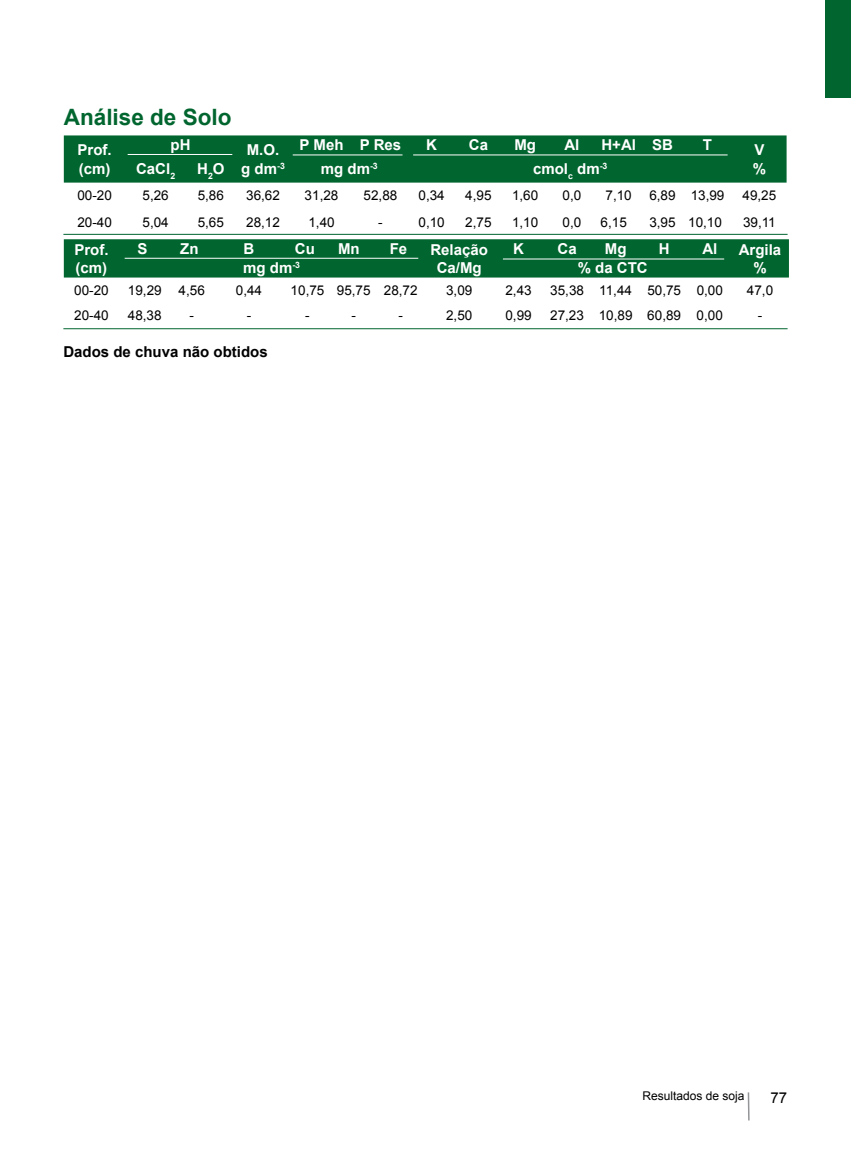
<style>
.page{position:relative;width:851px;height:1149px;background:#fff}
.page>*{position:absolute;margin:0;border:0;box-sizing:border-box;transform-origin:0 0}
.t1{font:700 22.5px "Arial";color:#00652e}
.t2{font:700 15px/18px "Arial";color:#fff}
.t3{font:700 15px "Arial";color:#000}
.t4{font:15px "Arial";color:#000}
.t5{font:13.5px "Arial";color:#000}
.t6{font:12px "Arial";color:#000}
</style>
<div class="page">
<hr style="left:747px;top:1091px;width:2px;height:29px;background:#939598">
<div style="left:825px;top:0;width:25px;height:98px;background:#00652e"></div>
<div style="left:64px;top:239px;width:724px;height:38px;background:#00652e"></div>
<div style="left:64px;top:135px;width:722px;height:47px;background:#00652e"></div>
<hr style="left:63px;top:234px;width:724px;height:1px;background:#00652e">
<hr style="left:63px;top:328px;width:724px;height:1px;background:#00652e">
<hr style="left:128px;top:154px;width:104px;height:1px;background:#fff">
<hr style="left:125px;top:258px;width:293px;height:1px;background:#fff">
<hr style="left:503px;top:258px;width:221px;height:1px;background:#fff">
<hr style="left:293px;top:154px;width:109px;height:1px;background:#fff">
<hr style="left:413px;top:154px;width:314px;height:1px;background:#fff">
<h1 class="t1" style="left:64px;top:102px;width:169px">Análise de Solo</h1>
<p class="t2" style="left:77px;top:142px;width:36px">Prof. (cm)</p>
<p class="t2" style="left:170px;top:137px;width:21px">pH</p>
<p class="t2" style="left:241px;top:142px;width:45px;text-align:center">M.O. g dm<sup>-3</sup></p>
<p class="t2" style="left:299px;top:137px;width:103px">P Meh P Res</p>
<p class="t2" style="left:426px;top:137px;width:12px">K</p>
<p class="t2" style="left:469px;top:137px;width:21px">Ca</p>
<p class="t2" style="left:514px;top:137px;width:23px">Mg</p>
<p class="t2" style="left:564px;top:137px;width:16px">Al</p>
<p class="t2" style="left:601px;top:137px;width:73px">H+Al SB</p>
<p class="t2" style="left:702px;top:137px;width:11px">T</p>
<p class="t2" style="left:754px;top:142px;width:12px">V</p>
<p class="t2" style="left:136px;top:160px;width:41px">CaCl<sub>2</sub></p>
<p class="t2" style="left:197px;top:160px;width:29px">H<sub>2</sub>O</p>
<p class="t2" style="left:321px;top:160px;width:58px">mg dm<sup>-3</sup></p>
<p class="t2" style="left:533px;top:160px;width:76px">cmol<sub>c</sub> dm<sup>-3</sup></p>
<p class="t2" style="left:752px;top:160px;width:15px">%</p>
<p class="t5" style="left:77px;top:187px;width:36px">00-20</p>
<p class="t5" style="left:142px;top:187px;width:28px">5,26</p>
<p class="t5" style="left:198px;top:187px;width:28px">5,86</p>
<p class="t5" style="left:246px;top:187px;width:35px">36,62</p>
<p class="t5" style="left:304px;top:187px;width:35px">31,28</p>
<p class="t5" style="left:363px;top:187px;width:35px">52,88</p>
<p class="t5" style="left:418px;top:187px;width:28px">0,34</p>
<p class="t5" style="left:465px;top:187px;width:28px">4,95</p>
<p class="t5" style="left:512px;top:187px;width:28px">1,60</p>
<p class="t5" style="left:562px;top:187px;width:20px">0,0</p>
<p class="t5" style="left:605px;top:187px;width:28px">7,10</p>
<p class="t5" style="left:649px;top:187px;width:77px">6,89 13,99</p>
<p class="t5" style="left:742px;top:187px;width:35px">49,25</p>
<p class="t5" style="left:77px;top:213px;width:36px">20-40</p>
<p class="t5" style="left:142px;top:213px;width:28px">5,04</p>
<p class="t5" style="left:198px;top:213px;width:28px">5,65</p>
<p class="t5" style="left:246px;top:213px;width:35px">28,12</p>
<p class="t5" style="left:308px;top:213px;width:28px">1,40</p>
<p class="t5" style="left:378px;top:213px;width:6px">-</p>
<p class="t5" style="left:418px;top:213px;width:28px">0,10</p>
<p class="t5" style="left:465px;top:213px;width:28px">2,75</p>
<p class="t5" style="left:512px;top:213px;width:28px">1,10</p>
<p class="t5" style="left:562px;top:213px;width:20px">0,0</p>
<p class="t5" style="left:600px;top:213px;width:28px">6,15</p>
<p class="t5" style="left:649px;top:213px;width:74px">3,95 10,10</p>
<p class="t5" style="left:742px;top:213px;width:34px">39,11</p>
<p class="t2" style="left:74px;top:241px;width:36px">Prof. (cm)</p>
<p class="t2" style="left:137px;top:240px;width:12px">S</p>
<p class="t2" style="left:180px;top:240px;width:20px">Zn</p>
<p class="t2" style="left:243px;top:240px;width:12px">B</p>
<p class="t2" style="left:295px;top:240px;width:21px">Cu</p>
<p class="t2" style="left:338px;top:240px;width:23px">Mn</p>
<p class="t2" style="left:389px;top:240px;width:19px">Fe</p>
<p class="t2" style="left:430px;top:241px;width:59px;text-align:center">Relação<br>Ca/Mg</p>
<p class="t2" style="left:513px;top:240px;width:12px">K</p>
<p class="t2" style="left:557px;top:240px;width:21px">Ca</p>
<p class="t2" style="left:604px;top:240px;width:23px">Mg</p>
<p class="t2" style="left:658px;top:240px;width:12px">H</p>
<p class="t2" style="left:702px;top:240px;width:16px">Al</p>
<p class="t2" style="left:738px;top:241px;width:44px">Argila</p>
<p class="t2" style="left:243px;top:259px;width:58px">mg dm<sup>-3</sup></p>
<p class="t2" style="left:577px;top:259px;width:72px">% da CTC</p>
<p class="t2" style="left:753px;top:259px;width:15px">%</p>
<p class="t5" style="left:74px;top:281px;width:36px">00-20</p>
<p class="t5" style="left:128px;top:281px;width:78px">19,29 4,56</p>
<p class="t5" style="left:236px;top:281px;width:28px">0,44</p>
<p class="t5" style="left:290px;top:281px;width:128px">10,75 95,75 28,72</p>
<p class="t5" style="left:446px;top:281px;width:28px">3,09</p>
<p class="t5" style="left:505px;top:281px;width:28px">2,43</p>
<p class="t5" style="left:550px;top:281px;width:174px">35,38 11,44 50,75 0,00</p>
<p class="t5" style="left:746px;top:281px;width:28px">47,0</p>
<p class="t5" style="left:74px;top:306px;width:36px">20-40</p>
<p class="t5" style="left:128px;top:306px;width:35px">48,38</p>
<p class="t5" style="left:189px;top:306px;width:6px">-</p>
<p class="t5" style="left:247px;top:306px;width:6px">-</p>
<p class="t5" style="left:305px;top:306px;width:6px">-</p>
<p class="t5" style="left:351px;top:306px;width:6px">-</p>
<p class="t5" style="left:398px;top:306px;width:6px">-</p>
<p class="t5" style="left:446px;top:306px;width:28px">2,50</p>
<p class="t5" style="left:505px;top:306px;width:28px">0,99</p>
<p class="t5" style="left:550px;top:306px;width:174px">27,23 10,89 60,89 0,00</p>
<p class="t5" style="left:757px;top:306px;width:6px">-</p>
<p class="t3" style="left:63px;top:342px;width:206px">Dados de chuva não obtidos</p>
<p class="t6" style="left:642px;top:1087px;width:104px">Resultados de soja</p>
<p class="t4" style="left:770px;top:1087px;width:18px">77</p>
</div>
